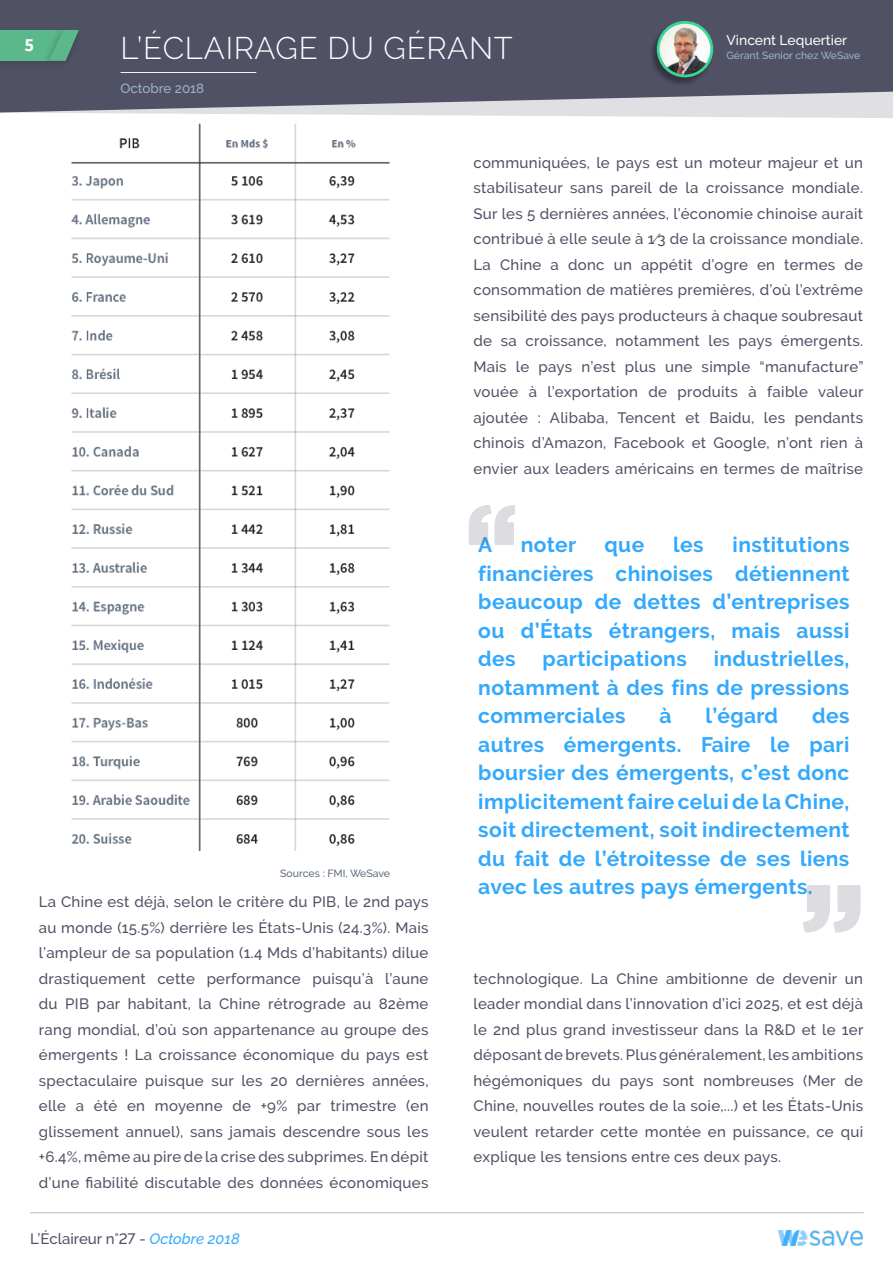
<style>
.page{position:relative;width:893px;height:1263px;background:#fff}
.page>*{position:absolute;margin:0;border:0;box-sizing:border-box;transform-origin:0 0}
.t1{font:300 31.2px "Raleway";letter-spacing:.025em;color:#fff}
.t2{font:700 21px/28.5px "Raleway";letter-spacing:.02em;color:#33a9fd;text-align:justify}
.t3{font:700 18.3px "Source Sans Pro";color:#fff}
.t4{font:500 15px/25.5px "Raleway";letter-spacing:.02em;color:#515166;text-align:justify}
.t5{font:500 15px "Raleway";color:#515166}
.t6{font:500 13.8px "Raleway";color:#fff}
.t7{font:500 13.35px "Raleway";color:#9bb3ca}
.t8{font:500 10.5px "Raleway";color:#5f6e80}
.t9{font:500 10.35px "Raleway";color:#9bb3ca}
.s1{font-style:italic;color:#33a9fd}
</style>
<div class="page">
<svg style="left:110px;top:113px;width:783px;height:5px;fill:#e3e3e6"></svg>
<svg style="left:0;top:0;width:893px;height:113px;background:#5f5f73"></svg>
<div style="left:0;top:26px;width:73px;height:46px;background:#4f4f63"></div>
<div style="left:0;top:30px;width:65px;height:31px;background:#5bb88b"></div>
<div style="left:40px;top:30px;width:43px;height:31px;background:#000;opacity:.26"></div>
<svg style="left:49px;top:30px;width:30px;height:31px"></svg>
<hr style="left:30px;top:1212px;width:834px;height:1px;background:#515166">
<img style="left:778px;top:1230px;width:85px;height:15px">
<div style="left:649px;top:21px;width:64px;height:65px;background:#000;opacity:.35"></div>
<svg style="left:657px;top:21px;width:56px;height:56px"></svg>
<img style="left:659px;top:24px;width:51px;height:51px;border-radius:25px">
<hr style="left:121px;top:72px;width:135px;height:1px;background:#f2f2f2">
<svg style="left:803px;top:885px;width:58px;height:48px"></svg>
<svg style="left:469px;top:505px;width:45px;height:40px"></svg>
<img style="left:71px;top:117px;width:357px;height:733px">
<p class="t3" style="left:24px;top:33px;width:11px">5</p>
<h1 class="t1" style="left:121px;top:30px;width:394px">L’ÉCLAIRAGE DU GÉRANT</h1>
<p class="t7" style="left:121px;top:80px;width:85px">Octobre 2018</p>
<p class="t6" style="left:727px;top:32px;width:122px">Vincent Lequertier</p>
<p class="t9" style="left:727px;top:49px;width:135px">Gérant Senior chez WeSave</p>
<p class="t4" style="left:473px;top:150px;width:391px">communiquées, le pays est un moteur majeur et un stabilisateur sans pareil de la croissance mondiale.<br>Sur les 5 dernières années, l’économie chinoise aurait contribué à elle seule à 1⁄3 de la croissance mondiale.<br>La Chine a donc un appétit d’ogre en termes de consommation de matières premières, d’où l’extrême sensibilité des pays producteurs à chaque soubresaut de sa croissance, notamment les pays émergents.<br>Mais le pays n’est plus une simple “manufacture” vouée à l’exportation de produits à faible valeur ajoutée : Alibaba, Tencent et Baidu, les pendants chinois d’Amazon, Facebook et Google, n’ont rien à envier aux leaders américains en termes de maîtrise</p>
<p class="t8" style="left:280px;top:867px;width:111px">Sources : FMI, WeSave</p>
<p class="t4" style="left:39px;top:889px;width:391px">La Chine est déjà, selon le critère du PIB, le 2nd pays au monde (15.5%) derrière les États-Unis (24.3%). Mais l’ampleur de sa population (1.4 Mds d’habitants) dilue drastiquement cette performance puisqu’à l’aune du PIB par habitant, la Chine rétrograde au 82ème rang mondial, d’où son appartenance au groupe des émergents ! La croissance économique du pays est spectaculaire puisque sur les 20 dernières années, elle a été en moyenne de +9% par trimestre (en glissement annuel), sans jamais descendre sous les +6.4%, même au pire de la crise des subprimes. En dépit d’une fiabilité discutable des données économiques</p>
<p class="t5" style="left:30px;top:1230px;width:211px">L’Éclaireur n°27 - <span class="s1">Octobre 2018</span></p>
<h2 class="t2" style="left:478px;top:530px;width:16px">A</h2>
<h2 class="t2" style="left:521px;top:530px;width:57px">noter</h2>
<h2 class="t2" style="left:605px;top:530px;width:41px">que</h2>
<h2 class="t2" style="left:673px;top:530px;width:32px">les</h2>
<h2 class="t2" style="left:478px;top:530px;width:373px;text-indent:254px">institutions financières chinoises détiennent beaucoup de dettes d’entreprises ou d’États étrangers, mais aussi des</h2>
<h2 class="t2" style="left:478px;top:644px;width:373px;text-indent:235px">industrielles, notamment à des fins de pressions commerciales</h2>
<h2 class="t2" style="left:543px;top:644px;width:146px">participations</h2>
<h2 class="t2" style="left:659px;top:701px;width:14px">à</h2>
<h2 class="t2" style="left:705px;top:701px;width:74px">l’égard</h2>
<h2 class="t2" style="left:478px;top:701px;width:373px;text-indent:334px">des autres émergents. Faire le pari boursier des émergents, c’est donc implicitement faire celui de la Chine, soit directement, soit indirectement du fait de l’étroitesse de ses liens avec les autres pays émergents.</h2>
<p class="t4" style="left:473px;top:966px;width:392px">technologique. La Chine ambitionne de devenir un leader mondial dans l’innovation d’ici 2025, et est déjà le 2nd plus grand investisseur dans la R&amp;D et le 1er déposant de brevets. Plus généralement, les ambitions hégémoniques du pays sont nombreuses (Mer de Chine, nouvelles routes de la soie,...) et les États-Unis veulent retarder cette montée en puissance, ce qui explique les tensions entre ces deux pays.</p>
</div>
